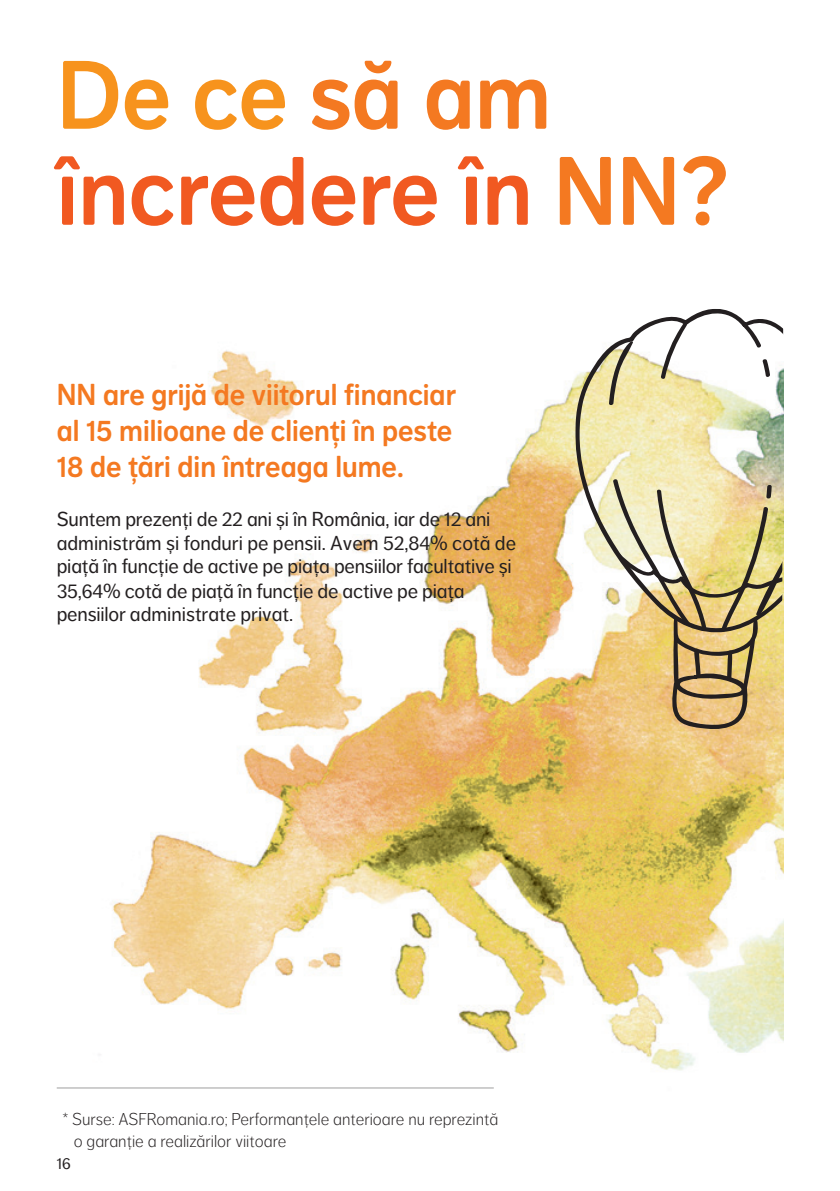
<style>
.page{position:relative;width:840px;height:1191px;background:#fff}
.page>*{position:absolute;margin:0;border:0;box-sizing:border-box;transform-origin:0 0}
.t1{font:96px/96px "NN Dagny Display";color:#f15921}
.t2{font:30px/36px "NN Dagny Display";color:#f47921}
.t3{font:20px/23.8px "NN Dagny Text";letter-spacing:-.01em;color:#231f20}
.t4{font:300 17px/22px "NN Dagny Text";color:#231f20}
.t5{font:16px "NN Dagny Text";color:#231f20}
.s1{color:#f7931d}
.s2{color:#f47921}
</style>
<div class="page">
<img style="left:57px;top:350px;width:725px;height:739px">
<svg style="left:575px;top:309px;width:207px;height:326px"></svg>
<svg style="left:761px;top:358px;width:9px;height:20px"></svg>
<svg style="left:742px;top:323px;width:19px;height:26px"></svg>
<svg style="left:660px;top:322px;width:27px;height:58px"></svg>
<svg style="left:608px;top:341px;width:25px;height:65px;background:#c1b88f"></svg>
<svg style="left:612px;top:478px;width:170px;height:251px;background:#d6c189"></svg>
<hr style="left:57px;top:1087px;width:436px;height:1px;background:#bfbebe">
<h1 class="t1" style="left:57px;top:48px;width:672px"><span class="s1">De ce</span> <span class="s2">să am </span>încredere în <span class="s2">NN?</span></h1>
<h2 class="t2" style="left:57px;top:376px;width:400px">NN are grijă de viitorul financiar al 15 milioane de clienți în peste<br>18 de țări din întreaga lume.</h2>
<p class="t3" style="left:57px;top:507px;width:460px">Suntem prezenți de 22 ani și în România, iar de 12 ani administrăm și fonduri pe pensii. Avem 52,84% cotă de piață în funcție de active pe piața pensiilor facultative și 35,64% cotă de piață în funcție de active pe piața pensiilor administrate privat.</p>
<p class="t4" style="left:74px;top:1108px;width:426px;text-indent:-11px">* Surse: ASFRomania.ro; Performanțele anterioare nu reprezintă o garanție a realizărilor viitoare</p>
<p class="t5" style="left:57px;top:1154px;width:16px">16</p>
</div>
